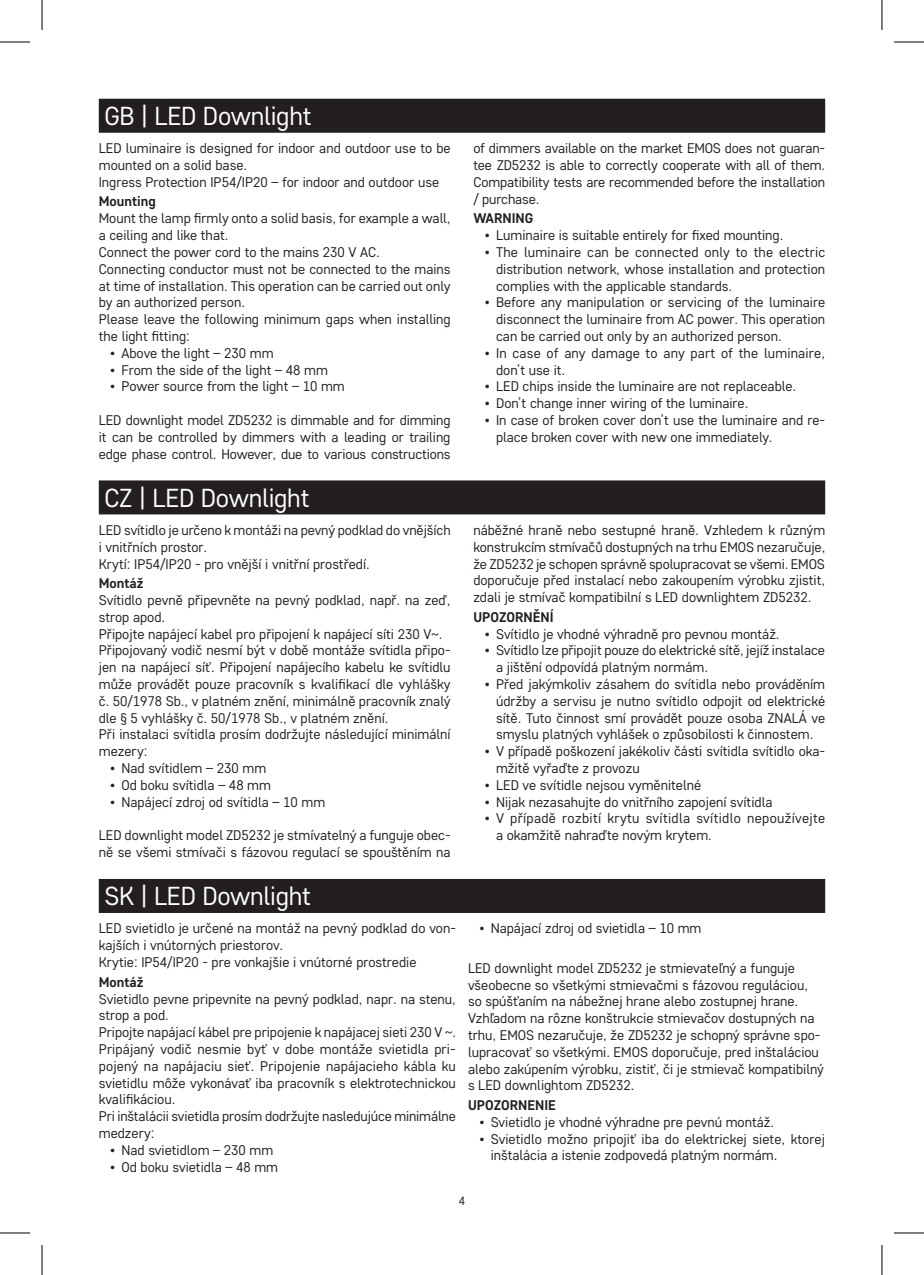
<style>
.page{position:relative;width:924px;height:1275px;background:#fff}
.page>*{position:absolute;margin:0;border:0;box-sizing:border-box;transform-origin:0 0}
.t1{font:26px "Core Sans D35";letter-spacing:-.01em;color:#fff}
.t2{font:14px/16.8px "Core Sans D35";color:#231f20}
.t3{font:14px/16.8px "Core Sans D35";letter-spacing:.025em;color:#231f20}
.t4{font:700 14px "Core Sans D55";color:#231f20}
.t5{font:12px "Core Sans D35";color:#231f20}
</style>
<div class="page">
<div style="left:99px;top:99px;width:725px;height:34px;background:#231f20"></div>
<div style="left:99px;top:480px;width:725px;height:34px;background:#231f20"></div>
<div style="left:99px;top:879px;width:725px;height:34px;background:#231f20"></div>
<hr style="left:0;top:42px;width:30px;height:1px;background:#000">
<hr style="left:893px;top:42px;width:30px;height:1px;background:#000">
<hr style="left:0;top:1232px;width:30px;height:1px;background:#000">
<hr style="left:893px;top:1232px;width:30px;height:1px;background:#000">
<hr style="left:42px;top:0;width:1px;height:30px;background:#000">
<hr style="left:42px;top:1245px;width:1px;height:30px;background:#000">
<hr style="left:881px;top:0;width:1px;height:30px;background:#000">
<hr style="left:881px;top:1245px;width:1px;height:30px;background:#000">
<h1 class="t1" style="left:104px;top:99px;width:208px">GB | LED Downlight</h1>
<p class="t2" style="left:99px;top:139px;width:353px">LED luminaire is designed for indoor and outdoor use to be mounted on a solid base.<br>Ingress Protection IP54/IP20 – for indoor and outdoor use</p>
<p class="t4" style="left:99px;top:192px;width:58px">Mounting</p>
<p class="t2" style="left:99px;top:209px;width:353px">Mount the lamp firmly onto a solid basis, for example a wall, a ceiling and like that.<br>Connect the power cord to the mains 230 V AC.<br>Connecting conductor must not be connected to the mains at time of installation. This operation can be carried out only by an authorized person.<br>Please leave the following minimum gaps when installing the light fitting:</p>
<p class="t2" style="left:110px;top:344px;width:165px">• Above the light – 230 mm</p>
<p class="t2" style="left:110px;top:361px;width:219px">• From the side of the light – 48 mm</p>
<p class="t2" style="left:110px;top:377px;width:236px">• Power source from the light – 10 mm</p>
<p class="t2" style="left:99px;top:411px;width:353px;text-align:justify">LED downlight model ZD5232 is dimmable and for dimming it can be controlled by dimmers with a leading or trailing edge phase control. However, due to various constructions</p>
<h1 class="t1" style="left:104px;top:481px;width:206px">CZ | LED Downlight</h1>
<p class="t2" style="left:99px;top:521px;width:353px">LED svítidlo je určeno k montáži na pevný podklad do vnějších i vnitřních prostor.<br>Krytí: IP54/IP20 - pro vnější i vnitřní prostředí.</p>
<p class="t4" style="left:99px;top:574px;width:46px">Montáž</p>
<p class="t2" style="left:99px;top:591px;width:353px">Svítidlo pevně připevněte na pevný podklad, např. na zeď, strop apod.<br>Připojte napájecí kabel pro připojení k napájecí síti 230 V~.<br>Připojovaný vodič nesmí být v době montáže svítidla připo&shy;jen na napájecí síť. Připojení napájecího kabelu ke svítidlu může provádět pouze pracovník s kvalifikací dle vyhlášky č. 50/1978 Sb., v platném znění, minimálně pracovník znalý dle § 5 vyhlášky č. 50/1978 Sb., v platném znění.<br>Při instalaci svítidla prosím dodržujte následující minimální mezery:</p>
<p class="t2" style="left:110px;top:759px;width:157px">• Nad svítidlem – 230 mm</p>
<p class="t2" style="left:110px;top:776px;width:162px">• Od boku svítidla – 48 mm</p>
<p class="t2" style="left:110px;top:793px;width:216px">• Napájecí zdroj od svítidla – 10 mm</p>
<p class="t2" style="left:99px;top:826px;width:353px">LED downlight model ZD5232 je stmívatelný a funguje obec&shy;ně se všemi stmívači s fázovou regulací se spouštěním na</p>
<h1 class="t1" style="left:104px;top:879px;width:208px">SK | LED Downlight</h1>
<p class="t2" style="left:99px;top:919px;width:358px">LED svietidlo je určené na montáž na pevný podklad do von&shy;kajších i vnútorných priestorov.<br>Krytie: IP54/IP20 - pre vonkajšie i vnútorné prostredie</p>
<p class="t4" style="left:99px;top:972px;width:46px">Montáž</p>
<p class="t2" style="left:99px;top:989px;width:358px">Svietidlo pevne pripevnite na pevný podklad, napr. na stenu, strop a pod.<br>Pripojte napájací kábel pre pripojenie k napájacej sieti 230 V ~.<br>Pripájaný vodič nesmie byť v dobe montáže svietidla pri&shy;pojený na napájaciu sieť. Pripojenie napájacieho kábla ku svietidlu môže vykonávať iba pracovník s elektrotechnickou kvalifikáciou.<br>Pri inštalácii svietidla prosím dodržujte nasledujúce minimálne medzery:</p>
<p class="t2" style="left:110px;top:1141px;width:164px">• Nad svietidlom – 230 mm</p>
<p class="t2" style="left:110px;top:1157px;width:169px">• Od boku svietidla – 48 mm</p>
<p class="t2" style="left:473px;top:139px;width:353px;text-align:justify">of dimmers available on the market EMOS does not guaran&shy;tee ZD5232 is able to correctly cooperate with all of them.<br>Compatibility tests are recommended before the installation / purchase.</p>
<p class="t4" style="left:473px;top:209px;width:61px">WARNING</p>
<p class="t2" style="left:484px;top:226px;width:300px">• Luminaire is suitable entirely for fixed mounting.</p>
<p class="t2" style="left:496px;top:243px;width:331px;text-align:justify;text-indent:-11px">• The luminaire can be connected only to the electric distribution network, whose installation and protection complies with the applicable standards.</p>
<p class="t2" style="left:496px;top:293px;width:330px;text-align:justify;text-indent:-11px">• Before any manipulation or servicing of the luminaire disconnect the luminaire from AC power. This operation can be carried out only by an authorized person.</p>
<p class="t2" style="left:496px;top:344px;width:330px;text-indent:-11px">• In case of any damage to any part of the luminaire, don’t use it.</p>
<p class="t2" style="left:484px;top:377px;width:313px">• LED chips inside the luminaire are not replaceable.</p>
<p class="t2" style="left:484px;top:394px;width:265px">• Don’t change inner wiring of the luminaire.</p>
<p class="t2" style="left:496px;top:411px;width:330px;text-indent:-11px">• In case of broken cover don’t use the luminaire and re&shy;place broken cover with new one immediately.</p>
<p class="t2" style="left:473px;top:521px;width:353px;text-align:justify">náběžné hraně nebo sestupné hraně. Vzhledem k různým konstrukcím stmívačů dostupných na trhu EMOS nezaručuje, že ZD5232 je schopen správně spolupracovat se všemi. EMOS doporučuje před instalací nebo zakoupením výrobku zjistit, zdali je stmívač kompatibilní s LED downlightem ZD5232.</p>
<p class="t4" style="left:473px;top:608px;width:82px">UPOZORNĚNÍ</p>
<p class="t2" style="left:484px;top:625px;width:296px">• Svítidlo je vhodné výhradně pro pevnou montáž.</p>
<p class="t2" style="left:496px;top:641px;width:330px;text-indent:-11px">• Svítidlo lze připojit pouze do elektrické sítě, jejíž instalace a jištění odpovídá platným normám.</p>
<p class="t2" style="left:496px;top:675px;width:330px;text-align:justify;text-indent:-11px">• Před jakýmkoliv zásahem do svítidla nebo prováděním údržby a servisu je nutno svítidlo odpojit od elektrické sítě. Tuto činnost smí provádět pouze osoba ZNALÁ ve smyslu platných vyhlášek o způsobilosti k činnostem.</p>
<p class="t2" style="left:496px;top:742px;width:330px;text-indent:-11px">• V případě poškození jakékoliv části svítidla svítidlo oka&shy;mžitě vyřaďte z provozu</p>
<p class="t2" style="left:484px;top:776px;width:218px">• LED ve svítidle nejsou vyměnitelné</p>
<p class="t2" style="left:484px;top:793px;width:289px">• Nijak nezasahujte do vnitřního zapojení svítidla</p>
<p class="t3" style="left:496px;top:809px;width:331px;text-indent:-11px">• V případě rozbití krytu svítidla svítidlo nepoužívejte a okamžitě nahraďte novým krytem.</p>
<p class="t2" style="left:479px;top:919px;width:223px">• Napájací zdroj od svietidla – 10 mm</p>
<p class="t2" style="left:468px;top:959px;width:357px">LED downlight model ZD5232 je stmievateľný a funguje všeobecne so všetkými stmievačmi s fázovou reguláciou, so spúšťaním na nábežnej hrane alebo zostupnej hrane.<br>Vzhľadom na rôzne konštrukcie stmievačov dostupných na trhu, EMOS nezaručuje, že ZD5232 je schopný správne spo&shy;lupracovať so všetkými. EMOS doporučuje, pred inštaláciou alebo zakúpením výrobku, zistiť, či je stmievač kompatibilný s LED downlightom ZD5232.</p>
<p class="t4" style="left:468px;top:1096px;width:89px">UPOZORNENIE</p>
<p class="t2" style="left:479px;top:1113px;width:296px">• Svietidlo je vhodné výhradne pre pevnú montáž.</p>
<p class="t2" style="left:490px;top:1129px;width:336px;text-indent:-11px">• Svietidlo možno pripojiť iba do elektrickej siete, ktorej inštalácia a istenie zodpovedá platným normám.</p>
<p class="t5" style="left:458px;top:1192px;width:8px">4</p>
</div>
